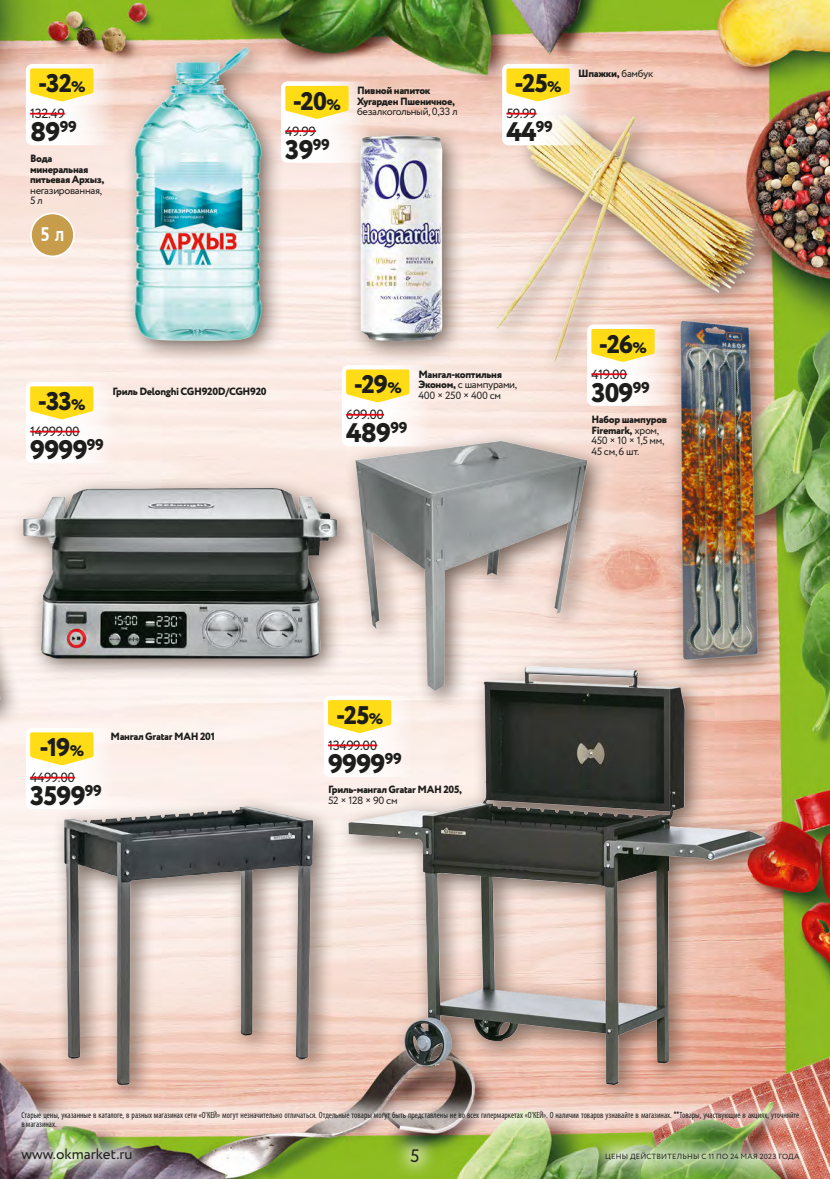
<style>
.page{position:relative;width:830px;height:1179px;background:#fff}
.page>*{position:absolute;margin:0;border:0;box-sizing:border-box;transform-origin:0 0}
.t1{font:800 26.85px "Circe";letter-spacing:-.03em;color:#1d1d1b}
.t2{font:800 25.5px "Circe";letter-spacing:-.035em;color:#1d1d1b}
.t3{font:700 19.5px "Free Set";color:#fff;scale:.8 1}
.t4{font:18px "Circe";color:#1d1d1b}
.t5{font:800 15.6px "Circe";color:#1d1d1b}
.t6{font:15px "Circe";color:#1d1d1b}
.t7{font:13.35px "Circe";letter-spacing:-.03em;color:#1d1d1b}
.t8{font:10.5px/10.5px "Circe";letter-spacing:-.03em;color:#1d1d1b}
.t9{font:800 10.5px/10.5px "Circe";letter-spacing:-.03em;color:#1d1d1b}
.t10{font:condensed 9px/9px "Myriad Pro";color:#1d1d1b;scale:.95 1}
.t11{font:7.5px "Circe";letter-spacing:.03em;color:#1d1d1b}
.s1{font-size:15.3px}
.s2{font-weight:400}
.s3{font-weight:800}
.s4{font-family:"PT Sans";font-weight:700}
</style>
<div class="page">
<img style="left:0;top:0;width:830px;height:1179px">
<div style="left:122px;top:37px;width:162px;height:327px;background:#4b3b31;opacity:.78"></div>
<img style="left:133px;top:48px;width:129px;height:298px">
<svg style="left:26px;top:64px;width:98px;height:81px"></svg>
<hr style="left:30px;top:113px;width:35px;height:2px;background:#e30613">
<svg style="left:30px;top:68px;width:63px;height:33px"></svg>
<div style="left:31px;top:213px;width:43px;height:43px;background:#c79c4b;border-radius:50%"></div>
<div style="left:30px;top:212px;width:45px;height:45px;border:2px solid #fff;border-radius:50%"></div>
<div style="left:11px;top:476px;width:348px;height:205px;background:#4b3b31;opacity:.78"></div>
<img style="left:87px;top:488px;width:249px;height:170px">
<svg style="left:26px;top:382px;width:98px;height:81px"></svg>
<hr style="left:30px;top:431px;width:50px;height:1px;background:#e30613">
<svg style="left:30px;top:386px;width:63px;height:33px"></svg>
<div style="left:486px;top:103px;width:290px;height:281px;background:#4b3b31;opacity:.78"></div>
<img style="left:494px;top:99px;width:268px;height:268px">
<svg style="left:502px;top:64px;width:98px;height:81px"></svg>
<hr style="left:506px;top:113px;width:31px;height:2px;background:#e30613">
<svg style="left:506px;top:68px;width:64px;height:33px"></svg>
<div style="left:667px;top:310px;width:114px;height:373px;background:#4b3b31;opacity:.78"></div>
<img style="left:583px;top:320px;width:212px;height:366px">
<svg style="left:587px;top:324px;width:98px;height:82px"></svg>
<hr style="left:591px;top:373px;width:36px;height:2px;background:#e30613">
<svg style="left:591px;top:329px;width:64px;height:33px"></svg>
<div style="left:336px;top:654px;width:453px;height:454px;background:#4b3b31;opacity:.78"></div>
<img style="left:320px;top:663px;width:446px;height:428px">
<div style="left:324px;top:695px;width:98px;height:82px;background:linear-gradient(to right,#fff,#fcf0eb);border-radius:6px"></div>
<hr style="left:328px;top:744px;width:49px;height:2px;background:#e30613">
<svg style="left:328px;top:700px;width:63px;height:33px"></svg>
<img style="left:44px;top:786px;width:292px;height:304px">
<div style="left:26px;top:728px;width:98px;height:81px;background:#fff;border-radius:6px"></div>
<hr style="left:30px;top:776px;width:45px;height:2px;background:#e30613">
<svg style="left:30px;top:732px;width:63px;height:33px"></svg>
<div style="left:344px;top:430px;width:266px;height:283px;background:#4b3b31;opacity:.78"></div>
<img style="left:338px;top:422px;width:275px;height:281px">
<svg style="left:342px;top:365px;width:98px;height:81px"></svg>
<hr style="left:346px;top:414px;width:38px;height:1px;background:#e30613">
<svg style="left:346px;top:369px;width:63px;height:33px"></svg>
<div style="left:348px;top:123px;width:117px;height:241px;background:#4b3b31;opacity:.78"></div>
<img style="left:354px;top:130px;width:94px;height:217px">
<svg style="left:281px;top:81px;width:98px;height:82px"></svg>
<hr style="left:285px;top:130px;width:31px;height:2px;background:#e30613">
<svg style="left:285px;top:86px;width:64px;height:33px"></svg>
<div style="left:0;top:390px;width:22px;height:399px;background:#fdefea"></div>
<img style="left:0;top:480px;width:87px;height:244px">
<svg style="left:392px;top:1156px;width:46px;height:23px"></svg>
<img style="left:586px;top:1156px;width:232px;height:23px">
<svg style="left:3px;top:1156px;width:148px;height:23px"></svg>
<img style="left:0;top:1091px;width:818px;height:65px">
<h2 class="t2" style="left:38px;top:66px;width:49px">-32<span class="s1">%</span></h2>
<h3 class="t7" style="left:30px;top:105px;width:36px">132.49</h3>
<h2 class="t2" style="left:293px;top:84px;width:50px">-20<span class="s1">%</span></h2>
<p class="t9" style="left:357px;top:86px;width:100px">Пивной напиток<br>Хугарден Пшеничное,</p>
<p class="t8" style="left:357px;top:107px;width:102px">безалкогольный, 0,33 л</p>
<h2 class="t2" style="left:514px;top:66px;width:49px">-25<span class="s1">%</span></h2>
<h3 class="t7" style="left:506px;top:105px;width:32px">59.99</h3>
<p class="t9" style="left:578px;top:68px;width:77px">Шпажки, <span class="s2">бамбук</span></p>
<h1 class="t1" style="left:30px;top:114px;width:48px">89<sup>99</sup></h1>
<p class="t9" style="left:30px;top:154px;width:76px">Вода минеральная питьевая Архыз,</p>
<p class="t8" style="left:30px;top:185px;width:73px">негазированная,<br>5 л</p>
<h3 class="t3" style="left:41px;top:223px;width:31px">5 ë</h3>
<h3 class="t7" style="left:285px;top:122px;width:32px">49.99</h3>
<h1 class="t1" style="left:285px;top:131px;width:46px">39<sup>99</sup></h1>
<h1 class="t1" style="left:506px;top:114px;width:48px">44<sup>99</sup></h1>
<h2 class="t2" style="left:38px;top:384px;width:49px">-33<span class="s1">%</span></h2>
<h3 class="t7" style="left:30px;top:423px;width:51px">14999.00</h3>
<h1 class="t1" style="left:30px;top:432px;width:75px">9999<sup>99</sup></h1>
<p class="t9" style="left:113px;top:386px;width:156px">Гриль Delonghi CGH920D/CGH920</p>
<h2 class="t2" style="left:354px;top:367px;width:50px">-29<span class="s1">%</span></h2>
<p class="t8" style="left:418px;top:369px;width:100px"><span class="s3">Мангал-коптильня<br>Эконом,</span> с шампурами,<br>400 × 250 × 400 см</p>
<h3 class="t7" style="left:346px;top:406px;width:39px">699.00</h3>
<h1 class="t1" style="left:346px;top:415px;width:63px">489<sup>99</sup></h1>
<h2 class="t2" style="left:599px;top:327px;width:50px">-26<span class="s1">%</span></h2>
<h3 class="t7" style="left:591px;top:365px;width:37px">419.00</h3>
<h1 class="t1" style="left:591px;top:374px;width:60px">309<sup>99</sup></h1>
<p class="t8" style="left:591px;top:414px;width:77px"><span class="s3">Набор шампуров<br>Firemark,</span> хром,<br>450 × 10 × 1,5 мм,<br>45 см, 6 шт.</p>
<h2 class="t2" style="left:39px;top:730px;width:46px">-19<span class="s1">%</span></h2>
<h3 class="t7" style="left:30px;top:768px;width:46px">4499.00</h3>
<p class="t9" style="left:110px;top:732px;width:106px">Мангал Gratar MAH 201</p>
<h2 class="t2" style="left:336px;top:698px;width:49px">-25<span class="s1">%</span></h2>
<h3 class="t7" style="left:328px;top:736px;width:51px">13499.00</h3>
<h1 class="t1" style="left:328px;top:745px;width:75px">9999<sup>99</sup></h1>
<h3 class="t5" style="left:85px;top:780px;width:19px">99</h3>
<p class="t9" style="left:328px;top:784px;width:136px">Гриль-мангал Gratar MAH 205,</p>
<h1 class="t1" style="left:30px;top:778px;width:57px">3599</h1>
<p class="t8" style="left:328px;top:795px;width:71px">52 × 128 × 90 см</p>
<p class="t10" style="left:22px;top:1110px;width:820px">Старые цены, указанные в каталоге, в разных магазинах сети «О'КЕЙ» могут незначительно отличаться. Отдельные товары могут быть представлены не во всех гипермаркетах «О'КЕЙ». О наличии товаров узнавайте в магазинах. <span class="s4">**</span>Товары, участвующие в акциях, уточняйте в магазинах.</p>
<h3 class="t6" style="left:22px;top:1144px;width:113px">www.okmarket.ru</h3>
<h3 class="t4" style="left:410px;top:1143px;width:11px">5</h3>
<p class="t11" style="left:605px;top:1151px;width:196px">ЦЕНЫ ДЕЙСТВИТЕЛЬНЫ с 11 по 24 мая 2023 ГОДА</p>
</div>
